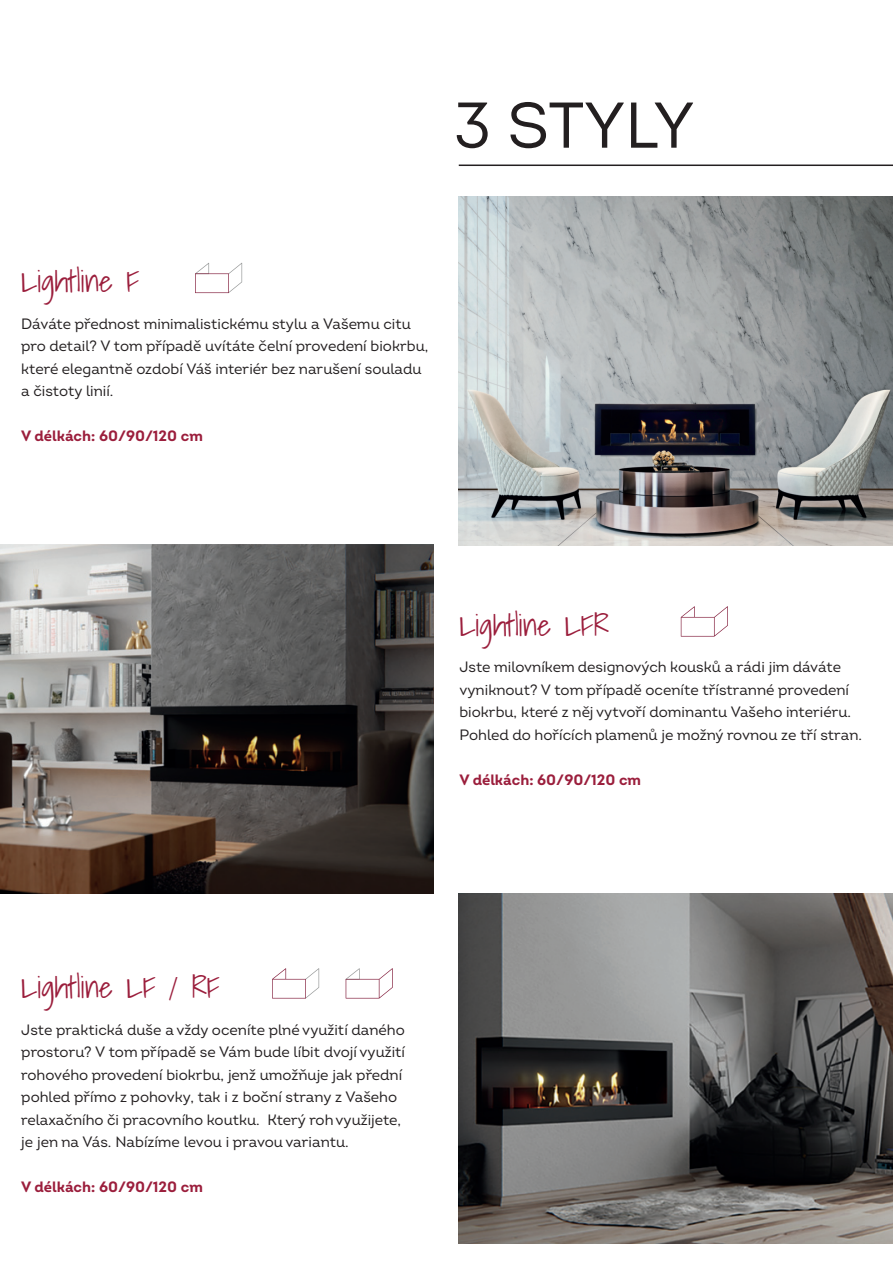
<style>
.page{position:relative;width:893px;height:1263px;background:#fff}
.page>*{position:absolute;margin:0;border:0;box-sizing:border-box;transform-origin:0 0}
.t1{font:64.5px "Intro";letter-spacing:-.005em;color:#231f20}
.t2{font:300 30px "Shadows Into";color:#9b1e3c}
.t3{font:15px/22.5px "Intro";color:#231f20}
.t4{font:700 15px "Intro";color:#9b1e3c}
</style>
<div class="page">
<hr style="left:459px;top:165px;width:433px;height:1px;background:#231f20">
<img style="left:459px;top:196px;width:433px;height:350px">
<img style="left:0;top:544px;width:434px;height:350px">
<img style="left:459px;top:894px;width:433px;height:349px">
<svg style="left:195px;top:263px;width:47px;height:30px"></svg>
<svg style="left:680px;top:606px;width:48px;height:31px"></svg>
<svg style="left:272px;top:968px;width:47px;height:31px"></svg>
<svg style="left:345px;top:968px;width:48px;height:31px"></svg>
<h1 class="t1" style="left:453px;top:103px;width:242px">3 STYLY</h1>
<h2 class="t2" style="left:21px;top:264px;width:120px">Lightline F</h2>
<p class="t3" style="left:21px;top:314px;width:408px">Dáváte přednost minimalistickému stylu a Vašemu citu pro detail? V tom případě uvítáte čelní provedení biokrbu, které elegantně ozdobí Váš interiér bez narušení souladu a čistoty linií.</p>
<p class="t4" style="left:21px;top:431px;width:183px">V délkách: 60/90/120 cm</p>
<h2 class="t2" style="left:459px;top:608px;width:151px">Lightline LFR</h2>
<p class="t3" style="left:459px;top:658px;width:404px">Jste milovníkem designových kousků a rádi jim dáváte vyniknout? V tom případě oceníte třístranné provedení biokrbu, které z něj vytvoří dominantu Vašeho interiéru.<br>Pohled do hořících plamenů je možný rovnou ze tří stran.</p>
<p class="t4" style="left:459px;top:774px;width:183px">V délkách: 60/90/120 cm</p>
<h2 class="t2" style="left:21px;top:970px;width:200px">Lightline LF / RF</h2>
<p class="t3" style="left:21px;top:1020px;width:385px">Jste praktická duše a vždy oceníte plné využití daného prostoru? V tom případě se Vám bude líbit dvojí využití rohového provedení biokrbu, jenž umožňuje jak přední pohled přímo z pohovky, tak i z boční strany z Vašeho relaxačního či pracovního koutku. Který roh využijete, je jen na Vás. Nabízíme levou i pravou variantu.</p>
<p class="t4" style="left:21px;top:1182px;width:183px">V délkách: 60/90/120 cm</p>
</div>
